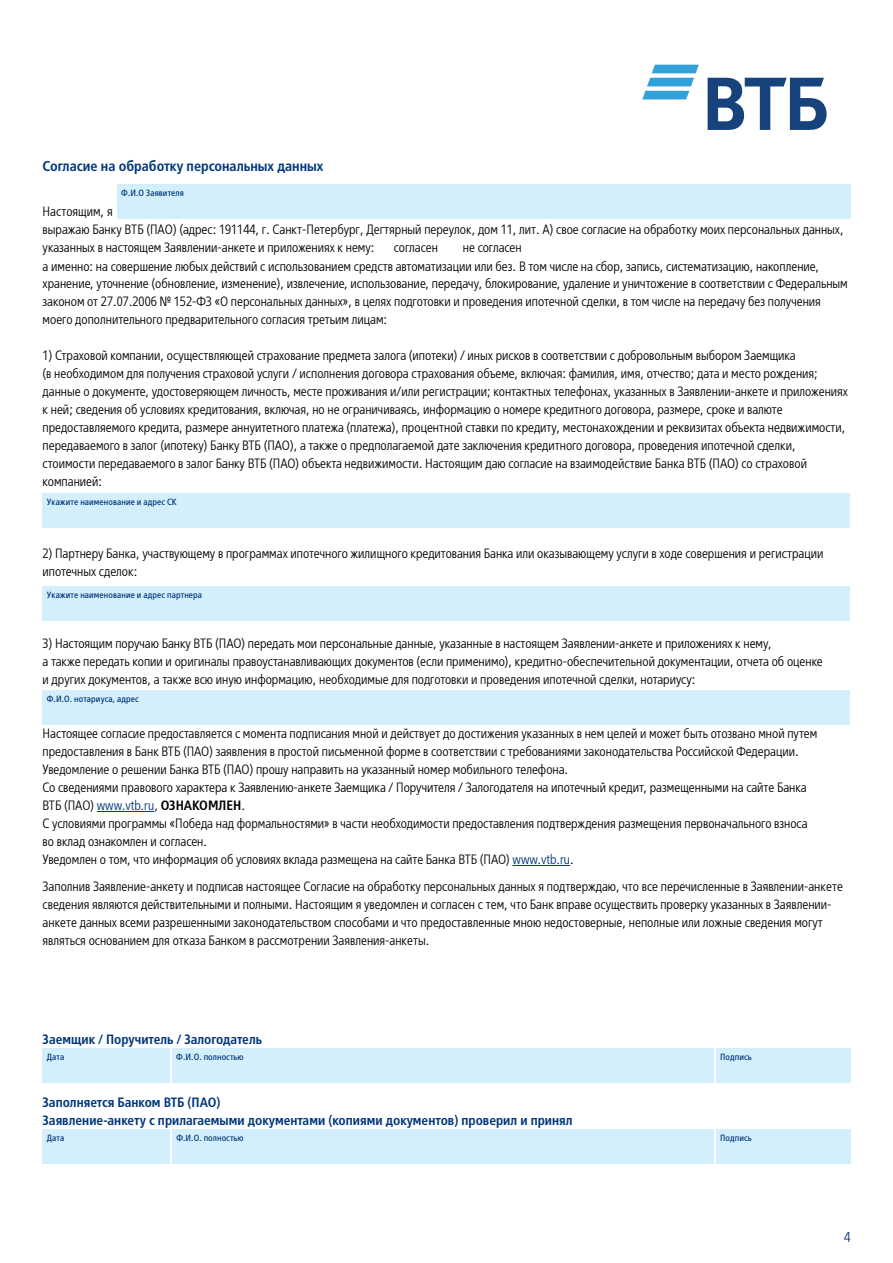
<style>
.page{position:relative;width:893px;height:1263px;background:#fff}
.page>*{position:absolute;margin:0;border:0;box-sizing:border-box;transform-origin:0 0}
.Left_ident{font:600 14.25px "VTB Group Cond";color:#00377b}
.t1{font:300 14.25px "VTB Group Cond";color:#00377b}
.Left_ident-2{font:300 13.5px/18px "VTB Group Cond";color:#000}
.Left_ident-3{font:600 13.5px "VTB Group Cond";color:#00377b}
.Text_Box{font:9px "VTB Group Cond";letter-spacing:.01em;color:#00377b}
.s1{color:#00377b}
.s2{font-weight:600}
</style>
<div class="page">
<div style="left:117px;top:185px;width:733px;height:34px;background:#d4effc"></div>
<hr style="left:97px;top:811px;width:57px;height:1px;background:#00377b">
<hr style="left:513px;top:865px;width:57px;height:1px;background:#00377b">
<div style="left:43px;top:493px;width:807px;height:35px;background:#d4effc"></div>
<div style="left:43px;top:586px;width:807px;height:35px;background:#d4effc"></div>
<div style="left:43px;top:690px;width:807px;height:34px;background:#d4effc"></div>
<div style="left:43px;top:1048px;width:127px;height:34px;background:#d4effc"></div>
<div style="left:172px;top:1048px;width:541px;height:34px;background:#d4effc"></div>
<div style="left:716px;top:1048px;width:134px;height:34px;background:#d4effc"></div>
<div style="left:43px;top:1129px;width:127px;height:35px;background:#d4effc"></div>
<div style="left:172px;top:1129px;width:541px;height:35px;background:#d4effc"></div>
<div style="left:716px;top:1129px;width:134px;height:35px;background:#d4effc"></div>
<svg style="left:642px;top:65px;width:57px;height:34px"></svg>
<svg style="left:708px;top:78px;width:119px;height:52px"></svg>
<p class="Left_ident" style="left:43px;top:157px;width:282px">Согласие на обработку персональных данных</p>
<p class="Text_Box" style="left:121px;top:187px;width:64px">Ф.И.О Заявителя</p>
<p class="Left_ident-2" style="left:43px;top:202px;width:803px">Настоящим, я<br>выражаю Банку ВТБ (ПАО) (адрес: 191144, г. Санкт-Петербург, Дегтярный переулок, дом 11, лит. А) свое согласие на обработку моих персональных данных, указанных в настоящем Заявлении-анкете и приложениях к нему:</p>
<p class="Left_ident-2" style="left:43px;top:238px;width:807px;text-indent:420px">не согласен<br>а именно: на совершение любых действий с использованием средств автоматизации или без. В том числе на сбор, запись, систематизацию, накопление, хранение, уточнение (обновление, изменение), извлечение, использование, передачу, блокирование, удаление и уничтожение в соответствии с Федеральным законом от 27.07.2006 № 152-ФЗ «О персональных данных», в целях подготовки и проведения ипотечной сделки, в том числе на передачу без получения моего дополнительного предварительного согласия третьим лицам:</p>
<p class="Left_ident-2" style="left:43px;top:346px;width:807px">1) Страховой компании, осуществляющей страхование предмета залога (ипотеки) / иных рисков в соответствии с добровольным выбором Заемщика<br>(в необходимом для получения страховой услуги / исполнения договора страхования объеме, включая: фамилия, имя, отчество; дата и место рождения; данные о документе, удостоверяющем личность, месте проживания и/или регистрации; контактных телефонах, указанных в Заявлении-анкете и приложениях к ней; сведения об условиях кредитования, включая, но не ограничиваясь, информацию о номере кредитного договора, размере, сроке и валюте предоставляемого кредита, размере аннуитетного платежа (платежа), процентной ставки по кредиту, местонахождении и реквизитах объекта недвижимости, передаваемого в залог (ипотеку) Банку ВТБ (ПАО), а также о предполагаемой дате заключения кредитного договора, проведения ипотечной сделки, стоимости передаваемого в залог Банку ВТБ (ПАО) объекта недвижимости. Настоящим даю согласие на взаимодействие Банка ВТБ (ПАО) со страховой компанией:</p>
<p class="Left_ident-2" style="left:394px;top:238px;width:45px">согласен</p>
<p class="Text_Box" style="left:47px;top:496px;width:132px">Укажите наименование и адрес СК</p>
<p class="Left_ident-2" style="left:43px;top:544px;width:782px">2) Партнеру Банка, участвующему в программах ипотечного жилищного кредитования Банка или оказывающему услуги в ходе совершения и регистрации ипотечных сделок:</p>
<p class="Text_Box" style="left:47px;top:589px;width:157px">Укажите наименование и адрес партнера</p>
<p class="Left_ident-2" style="left:43px;top:634px;width:782px">3) Настоящим поручаю Банку ВТБ (ПАО) передать мои персональные данные, указанные в настоящем Заявлении-анкете и приложениях к нему,<br>а также передать копии и оригиналы правоустанавливающих документов (если применимо), кредитно-обеспечительной документации, отчета об оценке и других документов, а также всю иную информацию, необходимые для подготовки и проведения ипотечной сделки, нотариусу:</p>
<p class="Text_Box" style="left:47px;top:693px;width:93px">Ф.И.О. нотариуса, адрес</p>
<p class="Left_ident-2" style="left:43px;top:724px;width:776px">Настоящее согласие предоставляется с момента подписания мной и действует до достижения указанных в нем целей и может быть отозвано мной путем предоставления в Банк ВТБ (ПАО) заявления в простой письменной форме в соответствии с требованиями законодательства Российской Федерации.</p>
<p class="Left_ident-2" style="left:43px;top:760px;width:527px">Уведомление о решении Банка ВТБ (ПАО) прошу направить на указанный номер мобильного телефона.</p>
<p class="Left_ident-2" style="left:43px;top:778px;width:766px">Со сведениями правового характера к Заявлению-анкете Заемщика / Поручителя / Залогодателя на ипотечный кредит, размещенными на сайте Банка ВТБ (ПАО) <span class="s1">www.vtb.ru</span>, <span class="s2">ОЗНАКОМЛЕН</span>.<br>С условиями программы «Победа над формальностями» в части необходимости предоставления подтверждения размещения первоначального взноса во вклад ознакомлен и согласен.<br>Уведомлен о том, что информация об условиях вклада размещена на сайте Банка ВТБ (ПАО) <span class="s1">www.vtb.ru</span>.</p>
<p class="Left_ident-2" style="left:43px;top:877px;width:802px">Заполнив Заявление-анкету и подписав настоящее Согласие на обработку персональных данных я подтверждаю, что все перечисленные в Заявлении-анкете сведения являются действительными и полными. Настоящим я уведомлен и согласен с тем, что Банк вправе осуществить проверку указанных в Заявлении&shy;анкете данных всеми разрешенными законодательством способами и что предоставленные мною недостоверные, неполные или ложные сведения могут являться основанием для отказа Банком в рассмотрении Заявления-анкеты.</p>
<p class="Left_ident-3" style="left:43px;top:1031px;width:221px">Заемщик / Поручитель / Залогодатель</p>
<p class="Text_Box" style="left:47px;top:1051px;width:19px">Дата</p>
<p class="Text_Box" style="left:176px;top:1051px;width:69px">Ф.И.О. полностью</p>
<p class="Text_Box" style="left:720px;top:1051px;width:33px">Подпись</p>
<p class="Left_ident-3" style="left:43px;top:1094px;width:179px">Заполняется Банком ВТБ (ПАО)</p>
<p class="Left_ident-3" style="left:43px;top:1111px;width:532px">Заявление-анкету с прилагаемыми документами (копиями документов) проверил и принял</p>
<p class="Text_Box" style="left:47px;top:1132px;width:19px">Дата</p>
<p class="Text_Box" style="left:176px;top:1132px;width:69px">Ф.И.О. полностью</p>
<p class="Text_Box" style="left:720px;top:1132px;width:33px">Подпись</p>
<p class="t1" style="left:844px;top:1228px;width:8px">4</p>
</div>
